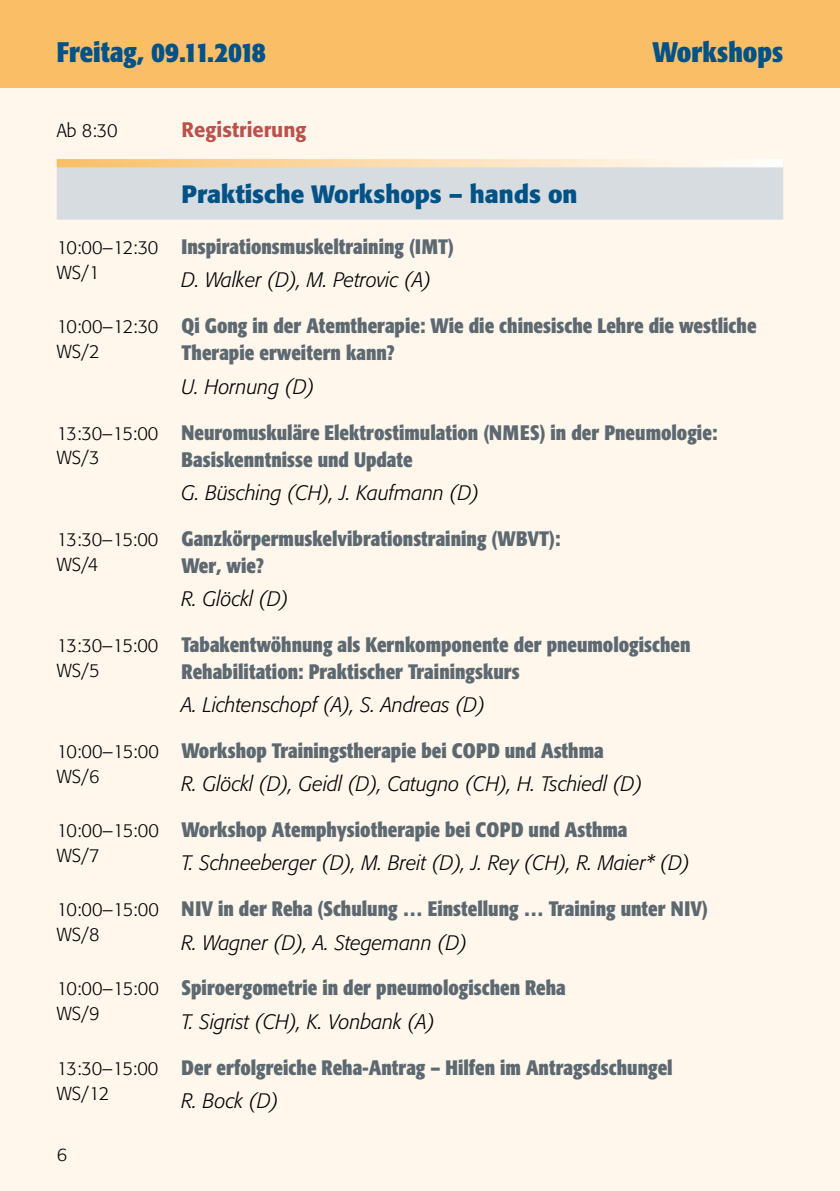
<style>
.page{position:relative;width:840px;height:1191px;background:#fff}
.page>*{position:absolute;margin:0;border:0;box-sizing:border-box;transform-origin:0 0}
.t1{font:700 condensed 28px "Formata";color:#005287}
.t2{font:700 24.8px "Formata";color:#005287;scale:.96 1}
.t3{font:700 condensed 20.8px/27px "Formata";color:#5d6970;scale:.96 1}
.t4{font:italic 300 20.8px "Formata";color:#000;scale:.96 1}
.t5{font:500 20.8px "Formata";color:#bc514b;scale:.96 1}
.t6{font:300 18.6px/24.8px "Formata";letter-spacing:-.02em;color:#000;scale:.96 1}
.t7{font:300 18px "Formata";color:#000}
</style>
<div class="page">
<div style="left:0;top:0;width:839px;height:1191px;background:#fff6ec"></div>
<div style="left:0;top:0;width:839px;height:88px;background:#fabf66"></div>
<div style="left:57px;top:167px;width:725px;height:53px;background:#d6dce0"></div>
<svg style="left:57px;top:159px;width:725px;height:8px"></svg>
<h1 class="t1" style="left:57px;top:35px;width:210px">Freitag, 09.11.2018</h1>
<h1 class="t1" style="left:652px;top:35px;width:132px">Workshops</h1>
<p class="t6" style="left:57px;top:118px;width:65px">Ab 8:30</p>
<p class="t5" style="left:181px;top:117px;width:131px">Registrierung</p>
<p class="t2" style="left:181px;top:178px;width:414px">Praktische Workshops – hands on</p>
<p class="t6" style="left:57px;top:235px;width:107px">10:00–12:30<br>WS/1</p>
<p class="t3" style="left:181px;top:233px;width:285px">Inspirationsmuskeltraining (IMT)</p>
<p class="t4" style="left:181px;top:268px;width:262px">D. Walker (D), M. Petrovic (A)</p>
<p class="t6" style="left:57px;top:315px;width:107px">10:00–12:30<br>WS/2</p>
<p class="t3" style="left:181px;top:312px;width:600px">Qi Gong in der Atemtherapie: Wie die chinesische Lehre die westliche<br>Therapie erweitern kann?</p>
<p class="t4" style="left:181px;top:374px;width:140px">U. Hornung (D)</p>
<p class="t6" style="left:57px;top:421px;width:107px">13:30–15:00<br>WS/3</p>
<p class="t3" style="left:181px;top:418px;width:559px">Neuromuskuläre Elektrostimulation (NMES) in der Pneumologie:<br>Basiskenntnisse und Update</p>
<p class="t4" style="left:181px;top:480px;width:312px">G. Büsching (CH), J. Kaufmann (D)</p>
<p class="t6" style="left:57px;top:527px;width:107px">13:30–15:00<br>WS/4</p>
<p class="t3" style="left:181px;top:524px;width:396px">Ganzkörpermuskelvibrationstraining (WBVT):<br>Wer, wie?</p>
<p class="t4" style="left:181px;top:586px;width:113px">R. Glöckl (D)</p>
<p class="t6" style="left:57px;top:633px;width:107px">13:30–15:00<br>WS/5</p>
<p class="t3" style="left:181px;top:631px;width:531px">Tabakentwöhnung als Kernkomponente der pneumologischen<br>Rehabilitation: Praktischer Trainingskurs</p>
<p class="t4" style="left:181px;top:692px;width:318px">A. Lichtenschopf (A), S. Andreas (D)</p>
<p class="t6" style="left:57px;top:739px;width:108px">10:00–15:00<br>WS/6</p>
<p class="t3" style="left:181px;top:737px;width:441px">Workshop Trainingstherapie bei COPD und Asthma</p>
<p class="t4" style="left:181px;top:771px;width:481px">R. Glöckl (D), Geidl (D), Catugno (CH), H. Tschiedl (D)</p>
<p class="t6" style="left:57px;top:818px;width:108px">10:00–15:00<br>WS/7</p>
<p class="t3" style="left:181px;top:816px;width:465px">Workshop Atemphysiotherapie bei COPD und Asthma</p>
<p class="t4" style="left:181px;top:850px;width:531px">T. Schneeberger (D), M. Breit (D), J. Rey (CH), R. Maier* (D)</p>
<p class="t6" style="left:57px;top:897px;width:108px">10:00–15:00<br>WS/8</p>
<p class="t3" style="left:181px;top:895px;width:549px">NIV in der Reha (Schulung … Einstellung … Training unter NIV)</p>
<p class="t4" style="left:181px;top:930px;width:299px">R. Wagner (D), A. Stegemann (D)</p>
<p class="t6" style="left:57px;top:976px;width:108px">10:00–15:00<br>WS/9</p>
<p class="t3" style="left:181px;top:974px;width:401px">Spiroergometrie in der pneumologischen Reha</p>
<p class="t4" style="left:181px;top:1009px;width:265px">T. Sigrist (CH), K. Vonbank (A)</p>
<p class="t6" style="left:57px;top:1055px;width:107px">13:30–15:00<br>WS/12</p>
<p class="t3" style="left:181px;top:1053px;width:513px">Der erfolgreiche Reha-Antrag – Hilfen im Antragsdschungel</p>
<p class="t4" style="left:181px;top:1088px;width:103px">R. Bock (D)</p>
<p class="t7" style="left:57px;top:1144px;width:12px">6</p>
</div>
